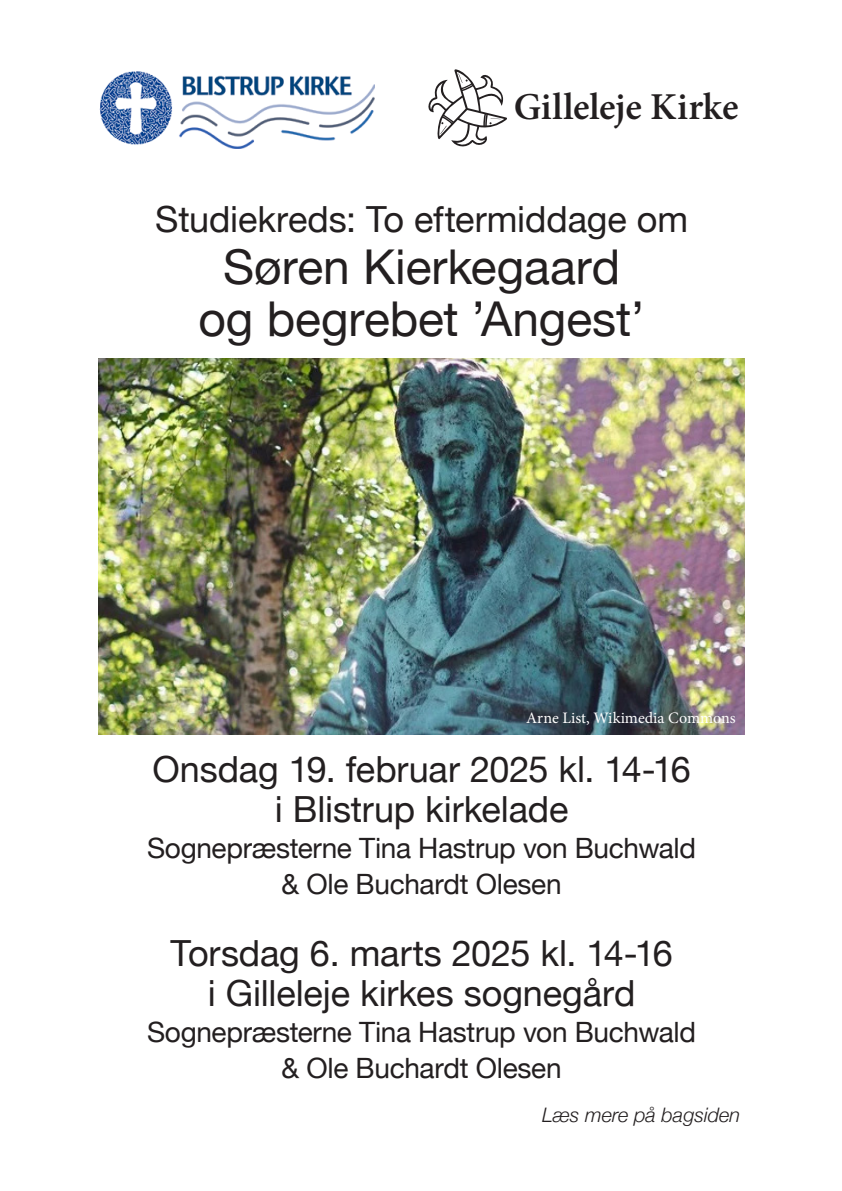
<style>
.page{position:relative;width:842px;height:1191px;background:#fff}
.page>*{position:absolute;margin:0;border:0;box-sizing:border-box;transform-origin:0 0}
.t1{font:48px "Helvetica Neue";letter-spacing:-.005em;color:#231f20}
.t2{font:600 38px "Minion Pro";letter-spacing:-.005em;color:#231f20}
.t3{font:36px "Helvetica Neue";letter-spacing:-.005em;color:#231f20}
.t4{font:28px/36px "Helvetica Neue";letter-spacing:-.01em;color:#231f20;text-align:center}
.t5{font:italic 300 20px "Helvetica Neue";color:#231f20}
.t6{font:16px "Minion Pro";color:#fff}
</style>
<div class="page">
<img style="left:98px;top:358px;width:647px;height:376px">
<img style="left:99px;top:71px;width:276px;height:77px">
<svg style="left:428px;top:69px;width:79px;height:78px"></svg>
<p class="t2" style="left:514px;top:81px;width:226px">Gilleleje Kirke</p>
<p class="t3" style="left:155px;top:193px;width:534px">Studiekreds: To eftermiddage om</p>
<p class="t1" style="left:223px;top:232px;width:399px">Søren Kierkegaard</p>
<p class="t1" style="left:199px;top:284px;width:447px">og begrebet ’Angest’</p>
<p class="t6" style="left:526px;top:707px;width:211px">Arne List, Wikimedia Commons</p>
<p class="t3" style="left:152px;top:743px;width:540px">Onsdag 19. februar 2025 kl. 14-16</p>
<p class="t3" style="left:275px;top:783px;width:295px">i Blistrup kirkelade</p>
<p class="t4" style="left:147px;top:832px;width:550px">Sognepræsterne Tina Hastrup von Buchwald &amp; Ole Buchardt Olesen</p>
<p class="t3" style="left:171px;top:927px;width:504px">Torsdag 6. marts 2025 kl. 14-16</p>
<p class="t3" style="left:208px;top:967px;width:429px">i Gilleleje kirkes sognegård</p>
<p class="t4" style="left:147px;top:1016px;width:550px">Sognepræsterne Tina Hastrup von Buchwald &amp; Ole Buchardt Olesen</p>
<p class="t5" style="left:542px;top:1099px;width:200px">Læs mere på bagsiden</p>
</div>
